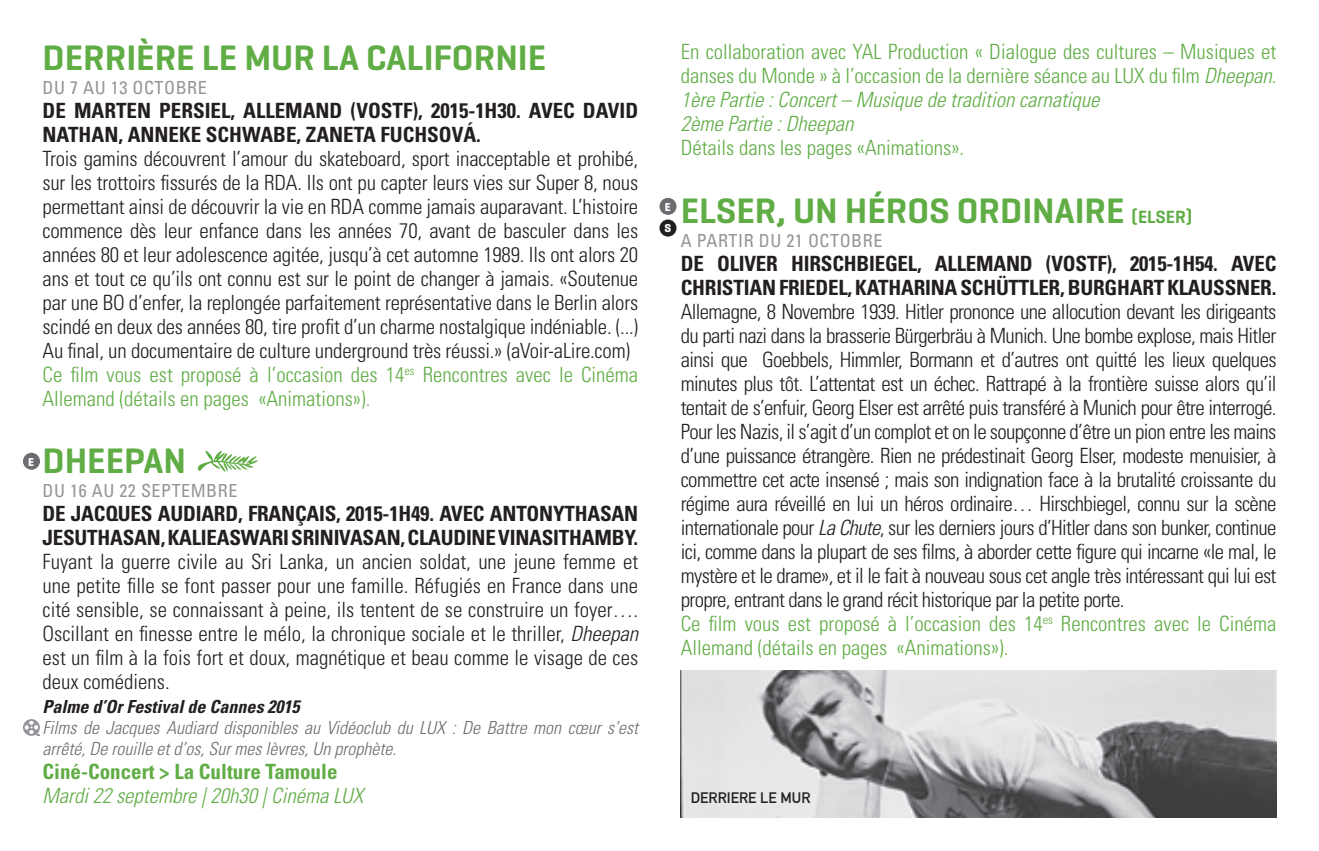
<style>
.page{position:relative;width:1319px;height:851px;background:#fff}
.page>*{position:absolute;margin:0;border:0;box-sizing:border-box;transform-origin:0 0}
.t1{font:600 36px "Geogrotesque";color:#60ad45}
.t2{font:300 condensed 21px/24px "Univers";letter-spacing:-.03em;color:#231f20}
.t3{font:300 condensed 21px/24px "Univers";letter-spacing:-.01em;color:#231f20}
.t4{font:700 condensed 21px/24px "Univers";letter-spacing:-.01em;color:#231f20}
.t5{font:300 condensed 21px/24px "Univers";color:#60ad45}
.t6{font:italic 300 condensed 21px "Univers";color:#60ad45}
.t7{font:700 condensed 21px "Univers";color:#60ad45}
.t8{font:italic 300 condensed 18px/21px "Univers";color:#6c6d70}
.t9{font:condensed 18px "Univers";letter-spacing:.03em;color:#939598}
.t10{font:italic 700 condensed 18px "Univers";color:#231f20}
.t11{font:15px "DIN Mittelschrift";color:#231f20}
.t12{font:700 11.7px/21.6px "Geogrotesque";color:#fff}
.s1{color:#60ad45}
.s2{font-style:italic}
.s3{font-size:18px}
</style>
<div class="page">
<div style="left:23px;top:452px;width:17px;height:17px;background:#6c6d70;border-radius:50%"></div>
<div style="left:659px;top:198px;width:17px;height:17px;background:#6c6d70;border-radius:50%"></div>
<div style="left:659px;top:219px;width:17px;height:17px;background:#231f20;border-radius:50%"></div>
<svg style="left:198px;top:450px;width:60px;height:22px"></svg>
<svg style="left:23px;top:719px;width:17px;height:17px"></svg>
<img style="left:680px;top:670px;width:596px;height:147px">
<p class="t12" style="left:28px;top:450px;width:7px">E</p>
<h1 class="t1" style="left:43px;top:35px;width:505px">DERRIÈRE LE MUR LA CALIFORNIE</h1>
<p class="t9" style="left:43px;top:76px;width:166px">DU 7 AU 13 OCTOBRE</p>
<p class="t4" style="left:43px;top:98px;width:597px">DE MARTEN PERSIEL, ALLEMAND (VOSTF), 2015-1H30. AVEC DAVID<br>NATHAN, ANNEKE SCHWABE, ZANETA FUCHSOVÁ.</p>
<p class="t3" style="left:43px;top:146px;width:597px">Trois gamins découvrent l’amour du skateboard, sport inacceptable et prohibé, sur les trottoirs fissurés de la RDA. Ils ont pu capter leurs vies sur Super 8, nous permettant ainsi de découvrir la vie en RDA comme jamais auparavant. L’histoire commence dès leur enfance dans les années 70, avant de basculer dans les années 80 et leur adolescence agitée, jusqu’à cet automne 1989. Ils ont alors 20 ans et tout ce qu’ils ont connu est sur le point de changer à jamais. «Soutenue par une BO d’enfer, la replongée parfaitement représentative dans le Berlin alors scindé en deux des années 80, tire profit d’un charme nostalgique indéniable. (...)<br>Au final, un documentaire de culture underground très réussi.» (aVoir-aLire.com)<br><span class="s1">Ce film vous est proposé à l’occasion des 14</span><sup>es</sup> <span class="s1">Rencontres avec le Cinéma Allemand (détails en pages «Animations»).</span></p>
<h1 class="t1" style="left:43px;top:438px;width:145px">DHEEPAN</h1>
<p class="t9" style="left:43px;top:479px;width:196px">DU 16 AU 22 SEPTEMBRE</p>
<p class="t4" style="left:43px;top:501px;width:597px">DE JACQUES AUDIARD, FRANÇAIS, 2015-1H49. AVEC ANTONYTHASAN<br>JESUTHASAN, KALIEASWARI SRINIVASAN, CLAUDINE VINASITHAMBY.</p>
<p class="t2" style="left:43px;top:549px;width:597px;text-align:justify">Fuyant la guerre civile au Sri Lanka, un ancien soldat, une jeune femme et une petite fille se font passer pour une famille. Réfugiés en France dans une cité sensible, se connaissant à peine, ils tentent de se construire un foyer….<br>Oscillant en finesse entre le mélo, la chronique sociale et le thriller, <span class="s2">Dheepan </span>est un film à la fois fort et doux, magnétique et beau comme le visage de ces deux comédiens.</p>
<p class="t10" style="left:43px;top:695px;width:258px">Palme d’Or Festival de Cannes 2015</p>
<p class="t8" style="left:43px;top:717px;width:597px">Films de Jacques Audiard disponibles au Vidéoclub du LUX : De Battre mon cœur s’est arrêté, De rouille et d’os, Sur mes lèvres, Un prophète.</p>
<p class="t7" style="left:43px;top:758px;width:296px">Ciné-Concert &gt; La Culture Tamoule</p>
<p class="t6" style="left:43px;top:783px;width:322px">Mardi 22 septembre | 20h30 | Cinéma LUX</p>
<p class="t12" style="left:664px;top:196px;width:8px">E<br>S</p>
<p class="t5" style="left:680px;top:40px;width:597px">En collaboration avec YAL Production « Dialogue des cultures – Musiques et danses du Monde » à l’occasion de la dernière séance au LUX du film <span class="s2">Dheepan</span>.<br><span class="s2">1ère Partie : Concert – Musique de tradition carnatique<br>2ème Partie : Dheepan</span></p>
<p class="t5" style="left:680px;top:136px;width:285px">Détails dans les pages «Animations».</p>
<h1 class="t1" style="left:680px;top:188px;width:513px">ELSER, UN HÉROS ORDINAIRE <span class="s3">(ELSER)</span></h1>
<p class="t9" style="left:680px;top:229px;width:203px">A PARTIR DU 21 OCTOBRE</p>
<p class="t4" style="left:680px;top:251px;width:597px">DE OLIVER HIRSCHBIEGEL, ALLEMAND (VOSTF), 2015-1H54. AVEC<br>CHRISTIAN FRIEDEL, KATHARINA SCHÜTTLER, BURGHART KLAUSSNER.</p>
<p class="t2" style="left:680px;top:299px;width:597px">Allemagne, 8 Novembre 1939. Hitler prononce une allocution devant les dirigeants du parti nazi dans la brasserie Bürgerbräu à Munich. Une bombe explose, mais Hitler ainsi que Goebbels, Himmler, Bormann et d’autres ont quitté les lieux quelques minutes plus tôt. L’attentat est un échec. Rattrapé à la frontière suisse alors qu’il tentait de s’enfuir, Georg Elser est arrêté puis transféré à Munich pour être interrogé.<br>Pour les Nazis, il s’agit d’un complot et on le soupçonne d’être un pion entre les mains d’une puissance étrangère. Rien ne prédestinait Georg Elser, modeste menuisier, à commettre cet acte insensé ; mais son indignation face à la brutalité croissante du régime aura réveillé en lui un héros ordinaire… Hirschbiegel, connu sur la scène internationale pour <span class="s2">La Chute</span>, sur les derniers jours d’Hitler dans son bunker, continue ici, comme dans la plupart de ses films, à aborder cette figure qui incarne «le mal, le mystère et le drame», et il le fait à nouveau sous cet angle très intéressant qui lui est propre, entrant dans le grand récit historique par la petite porte.<br><span class="s1">Ce film vous est proposé à l’occasion des 14</span><sup>es</sup> <span class="s1">Rencontres avec le Cinéma Allemand (détails en pages «Animations»).</span></p>
<p class="t11" style="left:690px;top:788px;width:121px">DERRIERE LE MUR</p>
</div>
